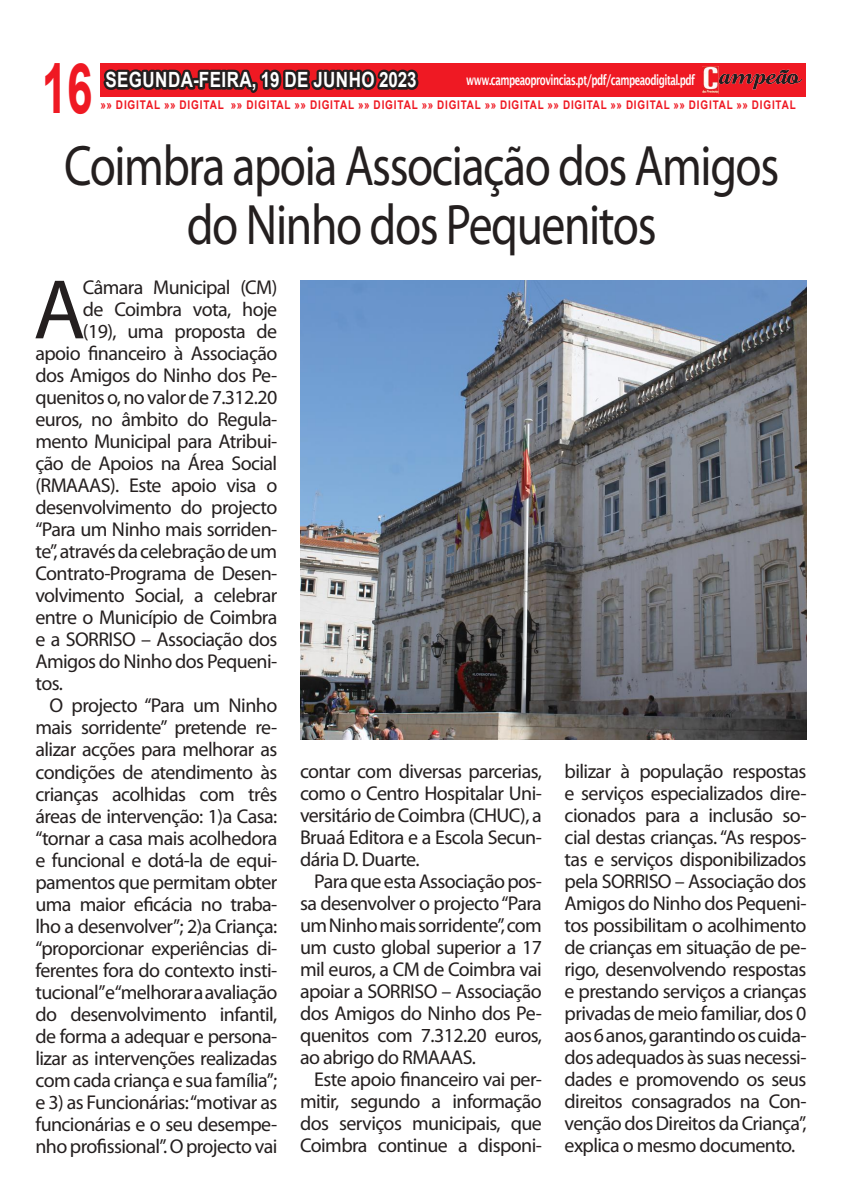
<style>
.page{position:relative;width:842px;height:1191px;background:#fff}
.page>*{position:absolute;margin:0;border:0;box-sizing:border-box;transform-origin:0 0}
.t1{font:85.3px "Myriad Pro";color:#241f1f}
.t2{font:700 69.4px "Arial";color:#ef1923;scale:.66 1}
.t3{font:57.3px/58.5px "Myriad Pro";letter-spacing:-.03em;color:#241f1f;text-align:center;scale:.83 1}
.t4{font:700 21px "Arial";letter-spacing:.025em;color:#fff;scale:.81 1}
.t5{font:20px/22px "Myriad Pro";letter-spacing:-.03em;color:#241f1f;text-align:justify}
.t6{font:600 14px "Lucida Sans";letter-spacing:-.05em;color:#fff;scale:.67 1}
.t7{font:700 11.9px "Arial";letter-spacing:.085em;color:#ef1923;scale:.83 1}
.s1{font-size:12px}
</style>
<div class="page">
<div style="left:100px;top:63px;width:706px;height:33px;background:#ef1923"></div>
<svg style="left:100px;top:69px;width:323px;height:28px"></svg>
<img style="left:702px;top:66px;width:99px;height:27px">
<img style="left:300px;top:281px;width:506px;height:458px">
<h2 class="t2" style="left:42px;top:40px;width:79px">16</h2>
<p class="t4" style="left:105px;top:65px;width:386px">SEGUNDA-FEIRA, 19 DE JUNHO 2023</p>
<p class="t6" style="left:466px;top:72px;width:343px">www.campeaoprovincias.pt/pdf/campeaodigital.pdf</p>
<p class="t7" style="left:100px;top:96px;width:839px"><span class="s1">»» DIGITAL »» DIGITAL »» DIGITAL »» DIGITAL »» DIGITAL</span> »» DIGITAL »» DIGITAL »» DIGITAL »» DIGITAL »» DIGITAL »» DIGITAL</p>
<h3 class="t3" style="left:64px;top:136px;width:863px">Coimbra apoia Associação dos Amigos do Ninho dos Pequenitos</h3>
<h1 class="t1" style="left:33px;top:257px;width:54px">A</h1>
<p class="t5" style="left:83px;top:276px;width:196px">Câmara Municipal (CM)</p>
<p class="t5" style="left:83px;top:298px;width:196px">de Coimbra vota, hoje</p>
<p class="t5" style="left:83px;top:320px;width:196px">(19), uma proposta de</p>
<p class="t5" style="left:35px;top:342px;width:243px">apoio financeiro à Associação</p>
<p class="t5" style="left:35px;top:364px;width:243px">dos Amigos do Ninho dos Pe-</p>
<p class="t5" style="left:35px;top:386px;width:243px">quenitos o, no valor de 7.312.20</p>
<p class="t5" style="left:35px;top:408px;width:243px">euros, no âmbito do Regula-</p>
<p class="t5" style="left:35px;top:430px;width:243px">mento Municipal para Atribui-</p>
<p class="t5" style="left:35px;top:452px;width:243px">ção de Apoios na Área Social</p>
<p class="t5" style="left:35px;top:474px;width:243px">(RMAAAS). Este apoio visa o</p>
<p class="t5" style="left:35px;top:496px;width:243px">desenvolvimento do projecto</p>
<p class="t5" style="left:35px;top:518px;width:243px">“Para um Ninho mais sorriden-</p>
<p class="t5" style="left:35px;top:540px;width:243px">te”, através da celebração de um</p>
<p class="t5" style="left:35px;top:562px;width:243px">Contrato-Programa de Desen-</p>
<p class="t5" style="left:35px;top:584px;width:243px">volvimento Social, a celebrar</p>
<p class="t5" style="left:35px;top:606px;width:243px">entre o Município de Coimbra</p>
<p class="t5" style="left:35px;top:628px;width:243px">e a SORRISO – Associação dos</p>
<p class="t5" style="left:35px;top:650px;width:243px">Amigos do Ninho dos Pequeni-</p>
<p class="t5" style="left:35px;top:672px;width:29px">tos.</p>
<p class="t5" style="left:50px;top:694px;width:229px">O projecto “Para um Ninho</p>
<p class="t5" style="left:35px;top:716px;width:243px">mais sorridente” pretende re-</p>
<p class="t5" style="left:35px;top:738px;width:243px">alizar acções para melhorar as</p>
<p class="t5" style="left:35px;top:760px;width:243px">condições de atendimento às</p>
<p class="t5" style="left:35px;top:782px;width:243px">crianças acolhidas com três</p>
<p class="t5" style="left:35px;top:804px;width:243px">áreas de intervenção: 1)a Casa:</p>
<p class="t5" style="left:35px;top:826px;width:243px">“tornar a casa mais acolhedora</p>
<p class="t5" style="left:35px;top:848px;width:243px">e funcional e dotá-la de equi-</p>
<p class="t5" style="left:35px;top:870px;width:243px">pamentos que permitam obter</p>
<p class="t5" style="left:35px;top:892px;width:243px">uma maior eficácia no traba-</p>
<p class="t5" style="left:35px;top:914px;width:243px">lho a desenvolver”; 2)a Criança:</p>
<p class="t5" style="left:35px;top:936px;width:243px">“proporcionar experiências di-</p>
<p class="t5" style="left:35px;top:958px;width:243px">ferentes fora do contexto insti-</p>
<p class="t5" style="left:35px;top:980px;width:243px">tucional” e “melhorar a avaliação</p>
<p class="t5" style="left:35px;top:1002px;width:243px">do desenvolvimento infantil,</p>
<p class="t5" style="left:35px;top:1024px;width:243px">de forma a adequar e persona-</p>
<p class="t5" style="left:35px;top:1046px;width:243px">lizar as intervenções realizadas</p>
<p class="t5" style="left:35px;top:1068px;width:243px">com cada criança e sua família”;</p>
<p class="t5" style="left:35px;top:1090px;width:243px">e 3) as Funcionárias: “motivar as</p>
<p class="t5" style="left:35px;top:1112px;width:243px">funcionárias e o seu desempe-</p>
<p class="t5" style="left:35px;top:1134px;width:243px">nho profissional”. O projecto vai</p>
<p class="t5" style="left:300px;top:759px;width:243px">contar com diversas parcerias, como o Centro Hospitalar Uni&shy;versitário de Coimbra (CHUC), a Bruaá Editora e a Escola Secun&shy;dária D. Duarte.</p>
<p class="t5" style="left:300px;top:869px;width:243px;text-indent:14px">Para que esta Associação pos&shy;sa desenvolver o projecto “Para um Ninho mais sorridente”, com um custo global superior a 17 mil euros, a CM de Coimbra vai apoiar a SORRISO – Associação dos Amigos do Ninho dos Pe&shy;quenitos com 7.312.20 euros, ao abrigo do RMAAAS.</p>
<p class="t5" style="left:300px;top:1067px;width:243px;text-indent:14px">Este apoio financeiro vai per&shy;mitir, segundo a informação dos serviços municipais, que Coimbra continue a disponi-</p>
<p class="t5" style="left:565px;top:759px;width:243px">bilizar à população respostas e serviços especializados dire&shy;cionados para a inclusão so&shy;cial destas crianças. “As respos&shy;tas e serviços disponibilizados pela SORRISO – Associação dos Amigos do Ninho dos Pequeni&shy;tos possibilitam o acolhimento de crianças em situação de pe&shy;rigo, desenvolvendo respostas e prestando serviços a crianças privadas de meio familiar, dos 0 aos 6 anos, garantindo os cuida&shy;dos adequados às suas necessi&shy;dades e promovendo os seus direitos consagrados na Con&shy;venção dos Direitos da Criança”, explica o mesmo documento.</p>
</div>
